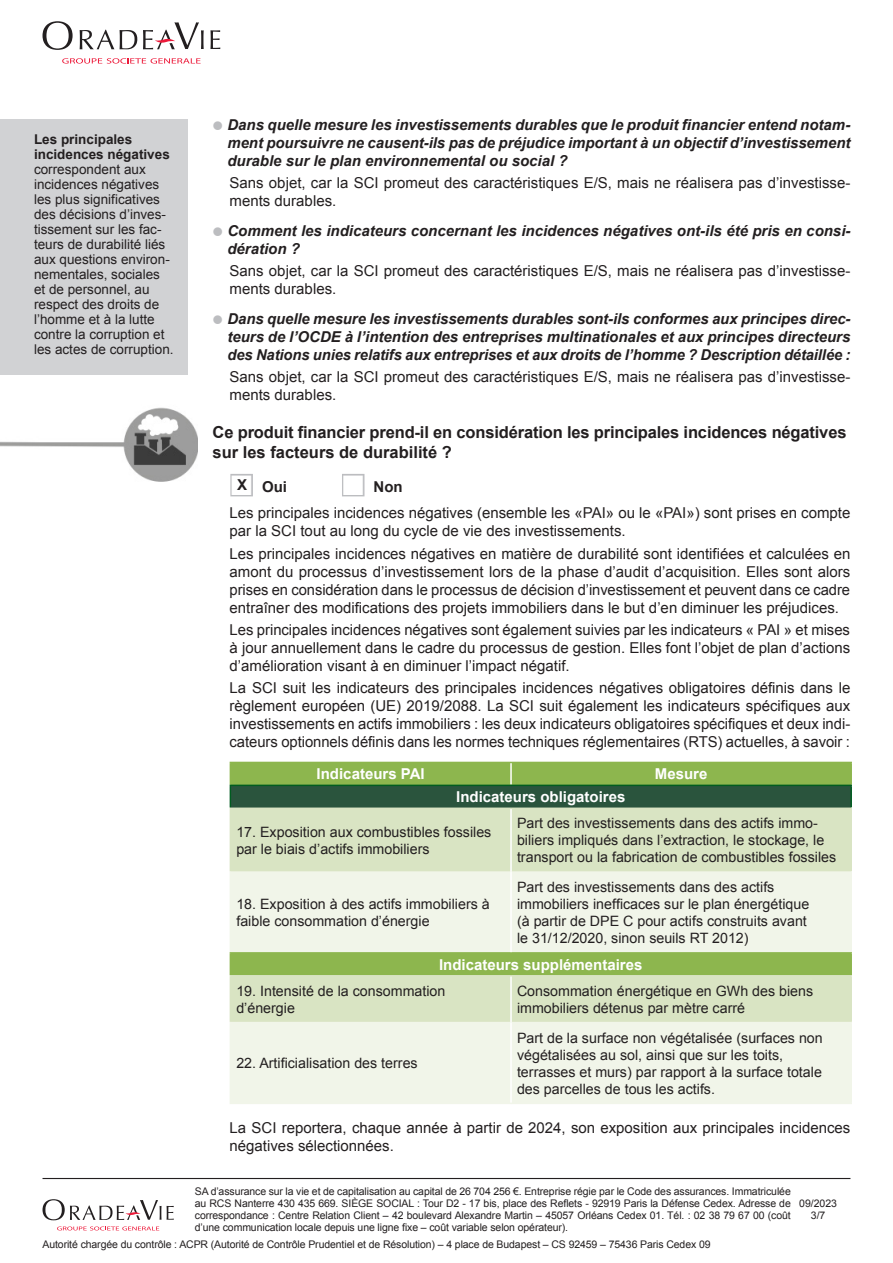
<style>
.page{position:relative;width:893px;height:1263px;background:#fff}
.page>*{position:absolute;margin:0;border:0;box-sizing:border-box;transform-origin:0 0}
.Normal_e{font:700 16.5px/19.8px "Arial";letter-spacing:-.01em;color:#231f20}
.Normal_e-2{font:15px/18px "Arial";color:#231f20}
.Normal_e-3{font:italic 700 15px/18px "Arial";color:#231f20;text-align:justify}
.Normal_e-4{font:700 15px "Arial";color:#fff}
.Normal_e-5{font:700 15px "Arial";color:#231f20}
.t1{font:14.25px/17.1px "Arial";color:#231f20}
.Normal_e-6{font:13.5px/15px "Arial";color:#231f20}
.t2{font:10.5px/12px "Arial";letter-spacing:-.01em;color:#231f20;text-align:center}
.s1{font-weight:700}
</style>
<div class="page">
<hr style="left:43px;top:1178px;width:807px;height:1px;background:#231f20">
<svg style="left:43px;top:21px;width:30px;height:29px"></svg>
<svg style="left:80px;top:30px;width:34px;height:19px"></svg>
<svg style="left:120px;top:30px;width:17px;height:19px"></svg>
<svg style="left:210px;top:30px;width:10px;height:19px"></svg>
<svg style="left:143px;top:22px;width:61px;height:27px"></svg>
<svg style="left:62px;top:58px;width:139px;height:6px"></svg>
<svg style="left:43px;top:1199px;width:131px;height:21px"></svg>
<svg style="left:57px;top:1226px;width:102px;height:4px"></svg>
<div style="left:231px;top:763px;width:619px;height:22px;background:#8db64e"></div>
<div style="left:230px;top:785px;width:621px;height:23px;background:#2a543d"></div>
<div style="left:231px;top:809px;width:619px;height:62px;background:#d9e4c3"></div>
<svg style="left:231px;top:873px;width:619px;height:229px;background:#e2ebd2"></svg>
<hr style="left:230px;top:762px;width:281px;height:1px;background:#8db64e">
<hr style="left:511px;top:762px;width:341px;height:1px;background:#8db64e">
<hr style="left:850px;top:763px;width:2px;height:22px;background:#8db64e">
<hr style="left:510px;top:763px;width:2px;height:22px;background:#fff">
<hr style="left:230px;top:785px;width:281px;height:1px;background:#015c20">
<svg style="left:230px;top:763px;width:1px;height:44px"></svg>
<hr style="left:511px;top:785px;width:341px;height:1px;background:#015c20">
<hr style="left:850px;top:786px;width:2px;height:21px;background:#015c20">
<hr style="left:230px;top:807px;width:281px;height:2px;background:#d9e4c3">
<hr style="left:230px;top:809px;width:1px;height:62px;background:#d9e4c3">
<hr style="left:511px;top:807px;width:341px;height:2px;background:#d9e4c3">
<hr style="left:850px;top:809px;width:2px;height:62px;background:#d9e4c3">
<hr style="left:230px;top:871px;width:280px;height:2px;background:#f1f5e9">
<hr style="left:230px;top:873px;width:1px;height:79px;background:#f1f5e9">
<hr style="left:512px;top:871px;width:340px;height:2px;background:#f1f5e9">
<hr style="left:850px;top:873px;width:2px;height:79px;background:#f1f5e9">
<hr style="left:230px;top:952px;width:281px;height:2px;background:#8db64e">
<svg style="left:230px;top:954px;width:1px;height:21px"></svg>
<hr style="left:511px;top:952px;width:341px;height:2px;background:#8db64e">
<hr style="left:850px;top:954px;width:2px;height:21px;background:#8db64e">
<hr style="left:230px;top:975px;width:281px;height:1px;background:#d9e4c3">
<hr style="left:230px;top:976px;width:1px;height:46px;background:#d9e4c3">
<hr style="left:511px;top:975px;width:341px;height:1px;background:#d9e4c3">
<hr style="left:850px;top:976px;width:2px;height:46px;background:#d9e4c3">
<hr style="left:230px;top:1022px;width:280px;height:1px;background:#f1f5e9">
<hr style="left:230px;top:1023px;width:1px;height:79px;background:#f1f5e9">
<hr style="left:512px;top:1022px;width:340px;height:1px;background:#f1f5e9">
<hr style="left:850px;top:1023px;width:2px;height:79px;background:#f1f5e9">
<hr style="left:230px;top:1102px;width:281px;height:2px;background:#f1f5e9">
<hr style="left:511px;top:1102px;width:341px;height:2px;background:#f1f5e9">
<hr style="left:510px;top:809px;width:2px;height:63px;background:#fff">
<hr style="left:510px;top:872px;width:2px;height:80px;background:#fff">
<hr style="left:510px;top:976px;width:2px;height:46px;background:#fff">
<hr style="left:510px;top:1022px;width:2px;height:80px;background:#fff">
<img style="left:1px;top:407px;width:196px;height:75px">
<div style="left:0;top:119px;width:187px;height:255px;background:#d1d2d4"></div>
<p class="Normal_e-6" style="left:34px;top:132px;width:141px"><span class="s1">Les principales incidences négatives </span>correspondent aux incidences négatives les plus significatives des décisions d’inves&shy;tissement sur les fac&shy;teurs de durabilité liés aux questions environ&shy;nementales, sociales et de personnel, au respect des droits de l’homme et à la lutte contre la corruption et les actes de corruption.</p>
<p class="Normal_e-3" style="left:227px;top:116px;width:625px">Dans quelle mesure les investissements durables que le produit financier entend notam&shy;ment poursuivre ne causent-ils pas de préjudice important à un objectif d’investissement durable sur le plan environnemental ou social ?</p>
<p class="Normal_e-2" style="left:230px;top:174px;width:622px">Sans objet, car la SCI promeut des caractéristiques E/S, mais ne réalisera pas d’investisse&shy;ments durables.</p>
<p class="Normal_e-3" style="left:227px;top:222px;width:625px">Comment les indicateurs concernant les incidences négatives ont-ils été pris en consi&shy;dération ?</p>
<p class="Normal_e-2" style="left:230px;top:262px;width:622px">Sans objet, car la SCI promeut des caractéristiques E/S, mais ne réalisera pas d’investisse&shy;ments durables.</p>
<p class="Normal_e-3" style="left:227px;top:310px;width:625px">Dans quelle mesure les investissements durables sont-ils conformes aux principes direc&shy;teurs de l’OCDE à l’intention des entreprises multinationales et aux principes directeurs des Nations unies relatifs aux entreprises et aux droits de l’homme ? Description détaillée :</p>
<p class="Normal_e-2" style="left:230px;top:368px;width:622px">Sans objet, car la SCI promeut des caractéristiques E/S, mais ne réalisera pas d’investisse&shy;ments durables.</p>
<p class="Normal_e" style="left:213px;top:423px;width:635px">Ce produit financier prend-il en considération les principales incidences négatives sur les facteurs de durabilité ?</p>
<p class="Normal_e-5" style="left:262px;top:477px;width:27px">Oui</p>
<p class="Normal_e-5" style="left:374px;top:477px;width:31px">Non</p>
<p class="Normal_e-2" style="left:230px;top:504px;width:622px">Les principales incidences négatives (ensemble les «PAI» ou le «PAI») sont prises en compte par la SCI tout au long du cycle de vie des investissements.</p>
<p class="Normal_e-2" style="left:230px;top:544px;width:622px;text-align:justify">Les principales incidences négatives en matière de durabilité sont identifiées et calculées en amont du processus d’investissement lors de la phase d’audit d’acquisition. Elles sont alors prises en considération dans le processus de décision d’investissement et peuvent dans ce cadre entraîner des modifications des projets immobiliers dans le but d’en diminuer les préjudices.</p>
<p class="Normal_e-2" style="left:230px;top:621px;width:622px;text-align:justify">Les principales incidences négatives sont également suivies par les indicateurs « PAI » et mises à jour annuellement dans le cadre du processus de gestion. Elles font l’objet de plan d’actions d’amélioration visant à en diminuer l’impact négatif.</p>
<p class="Normal_e-2" style="left:230px;top:679px;width:622px;text-align:justify">La SCI suit les indicateurs des principales incidences négatives obligatoires définis dans le règlement européen (UE) 2019/2088. La SCI suit également les indicateurs spécifiques aux investissements en actifs immobiliers : les deux indicateurs obligatoires spécifiques et deux indi&shy;cateurs optionnels définis dans les normes techniques réglementaires (RTS) actuelles, à savoir :</p>
<p class="Normal_e-4" style="left:317px;top:764px;width:110px">Indicateurs PAI</p>
<p class="Normal_e-4" style="left:655px;top:764px;width:54px">Mesure</p>
<p class="Normal_e-4" style="left:456px;top:787px;width:171px">Indicateurs obligatoires</p>
<p class="t1" style="left:236px;top:823px;width:257px">17. Exposition aux combustibles fossiles par le biais d’actifs immobiliers</p>
<p class="t1" style="left:517px;top:815px;width:321px">Part des investissements dans des actifs immo&shy;biliers impliqués dans l’extraction, le stockage, le transport ou la fabrication de combustibles fossiles</p>
<p class="t1" style="left:236px;top:896px;width:255px">18. Exposition à des actifs immobiliers à faible consommation d’énergie</p>
<p class="Normal_e-5" style="left:237px;top:475px;width:12px">X</p>
<p class="t1" style="left:517px;top:879px;width:294px">Part des investissements dans des actifs immobiliers inefficaces sur le plan énergétique (à partir de DPE C pour actifs construits avant le 31/12/2020, sinon seuils RT 2012)</p>
<p class="Normal_e-4" style="left:439px;top:955px;width:205px">Indicateurs supplémentaires</p>
<p class="t1" style="left:236px;top:982px;width:211px">19. Intensité de la consommation d’énergie</p>
<p class="t1" style="left:517px;top:982px;width:298px">Consommation énergétique en GWh des biens immobiliers détenus par mètre carré</p>
<p class="t1" style="left:517px;top:1029px;width:307px">Part de la surface non végétalisée (surfaces non végétalisées au sol, ainsi que sur les toits, terrasses et murs) par rapport à la surface totale des parcelles de tous les actifs.</p>
<p class="Normal_e-2" style="left:230px;top:1119px;width:622px">La SCI reportera, chaque année à partir de 2024, son exposition aux principales incidences négatives sélectionnées.</p>
<p class="t1" style="left:236px;top:1055px;width:183px">22. Artificialisation des terres</p>
<p class="t2" style="left:195px;top:1186px;width:597px;text-align:justify">SA d’assurance sur la vie et de capitalisation au capital de 26 704 256 €. Entreprise régie par le Code des assurances. Immatriculée au RCS Nanterre 430 435 669. SIÈGE SOCIAL : Tour D2 - 17 bis, place des Reflets - 92919 Paris la Défense Cedex. Adresse de correspondance : Centre Relation Client – 42 boulevard Alexandre Martin – 45057 Orléans Cedex 01. Tél. : 02 38 79 67 00 (coût d’une communication locale depuis une ligne fixe – coût variable selon opérateur).</p>
<p class="t2" style="left:43px;top:1238px;width:670px">Autorité chargée du contrôle : ACPR (Autorité de Contrôle Prudentiel et de Résolution) – 4 place de Budapest – CS 92459 – 75436 Paris Cedex 09</p>
<p class="t2" style="left:799px;top:1197px;width:39px">09/2023<br>3/7</p>
</div>
